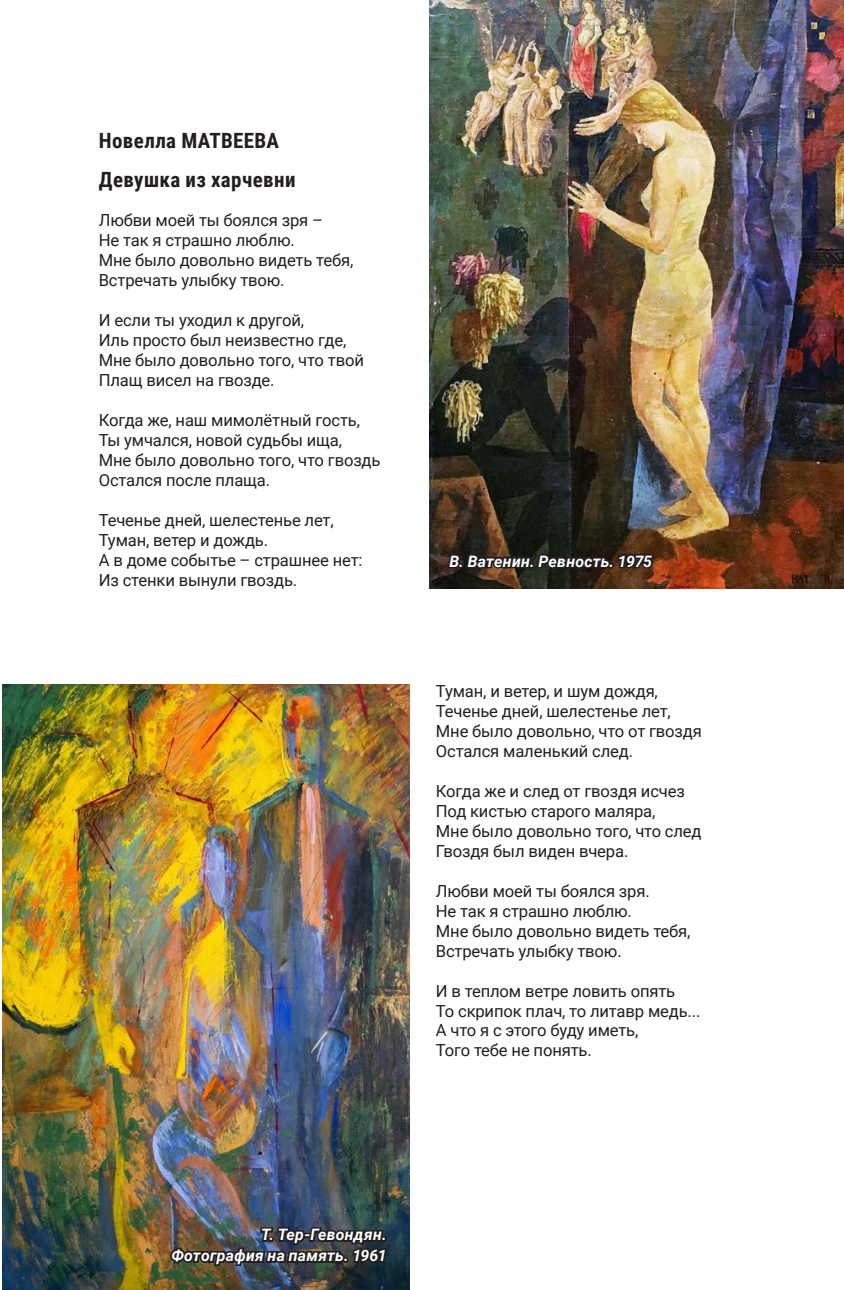
<style>
.page{position:relative;width:844px;height:1290px;background:#fff}
.page>*{position:absolute;margin:0;border:0;box-sizing:border-box;transform-origin:0 0}
.t1{font:700 21px/38.5px "Roboto Condensed";letter-spacing:.02em;color:#231f20}
.t2{font:16.62px/19.9px "Roboto";letter-spacing:-.01em;color:#231f20}
.t3{font:italic 700 15.75px/20.8px "Roboto";letter-spacing:.015em;color:#fff;text-align:right}
</style>
<div class="page">
<img style="left:430px;top:0;width:413px;height:588px">
<img style="left:2px;top:685px;width:407px;height:605px">
<svg style="left:445px;top:484px;width:211px;height:105px;background:#312a20"></svg>
<img style="left:167px;top:1157px;width:222px;height:112px">
<p class="t1" style="left:99px;top:121px;width:198px">Новелла МАТВЕЕВА<br>Девушка из харчевни</p>
<p class="t2" style="left:99px;top:210px;width:256px">Любви моей ты боялся зря –<br>Не так я страшно люблю.<br>Мне было довольно видеть тебя,<br>Встречать улыбку твою.</p>
<p class="t2" style="left:99px;top:310px;width:266px">И если ты уходил к другой,<br>Иль просто был неизвестно где,<br>Мне было довольно того, что твой<br>Плащ висел на гвозде.</p>
<p class="t2" style="left:99px;top:409px;width:283px">Когда же, наш мимолётный гость,<br>Ты умчался, новой судьбы ища,<br>Мне было довольно того, что гвоздь<br>Остался после плаща.</p>
<p class="t2" style="left:99px;top:509px;width:265px">Теченье дней, шелестенье лет,<br>Туман, ветер и дождь.<br>А в доме событье – страшнее нет:<br>Из стенки вынули гвоздь.</p>
<p class="t3" style="left:449px;top:550px;width:204px">В. Ватенин. Ревность. 1975</p>
<p class="t2" style="left:436px;top:681px;width:267px">Туман, и ветер, и шум дождя,<br>Теченье дней, шелестенье лет,<br>Мне было довольно, что от гвоздя<br>Остался маленький след.</p>
<p class="t2" style="left:436px;top:780px;width:267px">Когда же и след от гвоздя исчез<br>Под кистью старого маляра,<br>Мне было довольно того, что след<br>Гвоздя был виден вчера.</p>
<p class="t2" style="left:436px;top:880px;width:256px">Любви моей ты боялся зря.<br>Не так я страшно люблю.<br>Мне было довольно видеть тебя,<br>Встречать улыбку твою.</p>
<p class="t2" style="left:436px;top:980px;width:266px">И в теплом ветре ловить опять<br>То скрипок плач, то литавр медь...<br>А что я с этого буду иметь,<br>Того тебе не понять.</p>
<p class="t3" style="left:171px;top:1223px;width:217px">Т. Тер-Гевондян.<br>Фотография на память. 1961</p>
</div>
